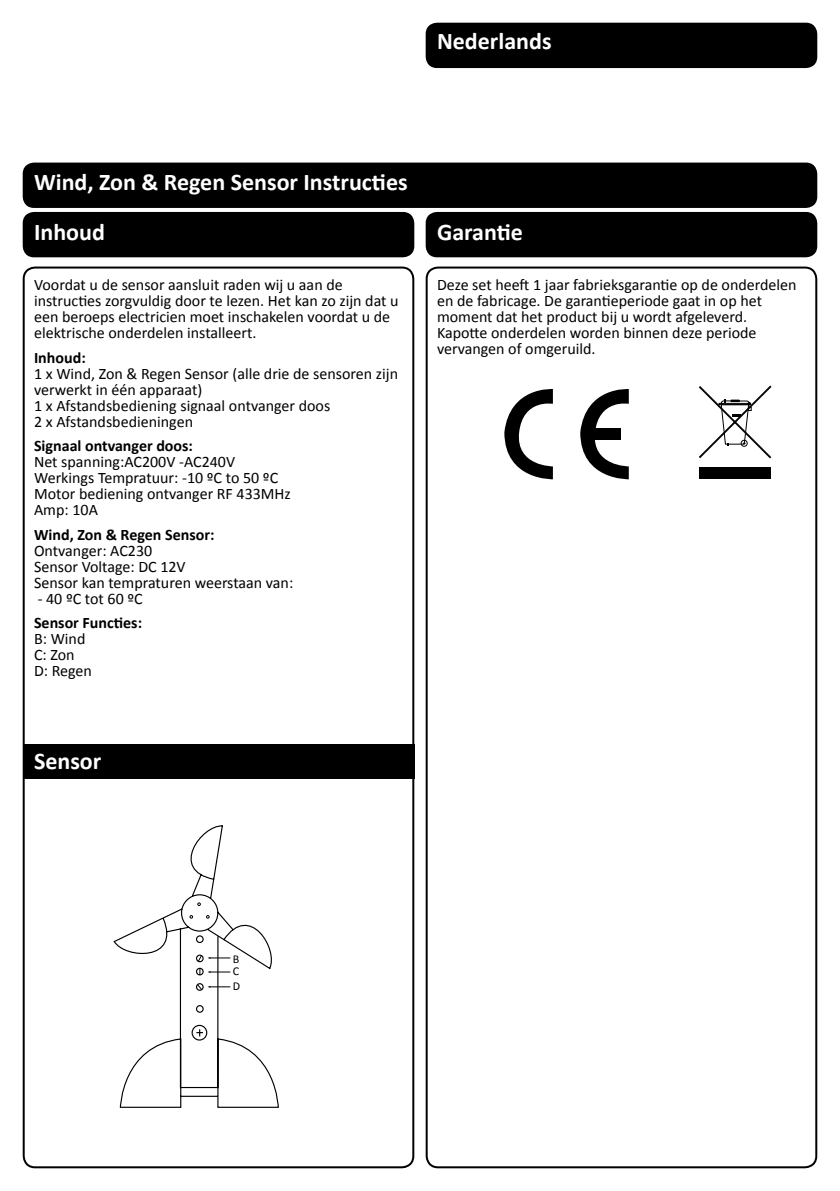
<style>
.page{position:relative;width:840px;height:1191px;background:#fff}
.page>*{position:absolute;margin:0;border:0;box-sizing:border-box;transform-origin:0 0}
.t1{font:700 24px/49.6px "Calibri";color:#fff}
.t2{font:16px/16px "Calibri";color:#000}
.t3{font:700 16px "Calibri";color:#000}
.t4{font:12px/11.8px "Calibri";color:#000}
</style>
<div class="page">
<div style="left:23px;top:212px;width:391px;height:45px;background:#000;border-radius:11px"></div>
<div style="left:425px;top:212px;width:391px;height:45px;background:#000;border-radius:11px"></div>
<div style="left:23px;top:163px;width:793px;height:45px;background:#000;border-radius:11px"></div>
<div style="left:23px;top:266px;width:391px;height:902px;border:2px solid #000;border-radius:11px"></div>
<div style="left:425px;top:266px;width:391px;height:902px;border:2px solid #000;border-radius:11px"></div>
<div style="left:425px;top:23px;width:391px;height:45px;background:#000;border-radius:11px"></div>
<div style="left:23px;top:744px;width:391px;height:34px;background:#000"></div>
<svg style="left:698px;top:385px;width:74px;height:74px"></svg>
<div style="left:699px;top:467px;width:71px;height:11px;background:#000"></div>
<svg style="left:504px;top:388px;width:48px;height:92px"></svg>
<svg style="left:580px;top:388px;width:48px;height:92px"></svg>
<div style="left:584px;top:428px;width:36px;height:12px;background:#000"></div>
<svg style="left:113px;top:825px;width:166px;height:283px"></svg>
<svg style="left:196px;top:954px;width:34px;height:37px"></svg>
<h1 class="t1" style="left:437px;top:16px;width:116px">Nederlands</h1>
<h1 class="t1" style="left:34px;top:157px;width:375px">Wind, Zon &amp; Regen Sensor Instructies<br>Inhoud</h1>
<p class="t2" style="left:34px;top:277px;width:366px">Voordat u de sensor aansluit raden wij u aan de instructies zorgvuldig door te lezen. Het kan zo zijn dat u een beroeps electricien moet inschakelen voordat u de elektrische onderdelen installeert.</p>
<p class="t3" style="left:34px;top:347px;width:53px">Inhoud:</p>
<p class="t2" style="left:34px;top:365px;width:365px">1 x Wind, Zon &amp; Regen Sensor (alle drie de sensoren zijn verwerkt in één apparaat)<br>1 x Afstandsbediening signaal ontvanger doos<br>2 x Afstandsbedieningen</p>
<p class="t3" style="left:34px;top:436px;width:160px">Signaal ontvanger doos:</p>
<p class="t2" style="left:34px;top:454px;width:258px">Net spanning:AC200V -AC240V<br>Werkings Tempratuur: -10 ºC to 50 ºC<br>Motor bediening ontvanger RF 433MHz<br>Amp: 10A</p>
<p class="t3" style="left:34px;top:524px;width:182px">Wind, Zon &amp; Regen Sensor:</p>
<p class="t2" style="left:34px;top:542px;width:260px">Ontvanger: AC230<br>Sensor Voltage: DC 12V<br>Sensor kan tempraturen weerstaan van:</p>
<p class="t2" style="left:38px;top:590px;width:106px">- 40 ºC tot 60 ºC</p>
<p class="t3" style="left:34px;top:613px;width:109px">Sensor Functies:</p>
<p class="t2" style="left:34px;top:631px;width:59px">B: Wind<br>C: Zon<br>D: Regen</p>
<h1 class="t1" style="left:34px;top:736px;width:69px">Sensor</h1>
<h1 class="t1" style="left:437px;top:207px;width:87px">Garantie</h1>
<p class="t2" style="left:437px;top:277px;width:361px">Deze set heeft 1 jaar fabrieksgarantie op de onderdelen en de fabricage. De garantieperiode gaat in op het moment dat het product bij u wordt afgeleverd.<br>Kapotte onderdelen worden binnen deze periode vervangen of omgeruild.</p>
<p class="t4" style="left:233px;top:953px;width:8px">B<br>C</p>
<p class="t4" style="left:233px;top:979px;width:9px">D</p>
</div>
